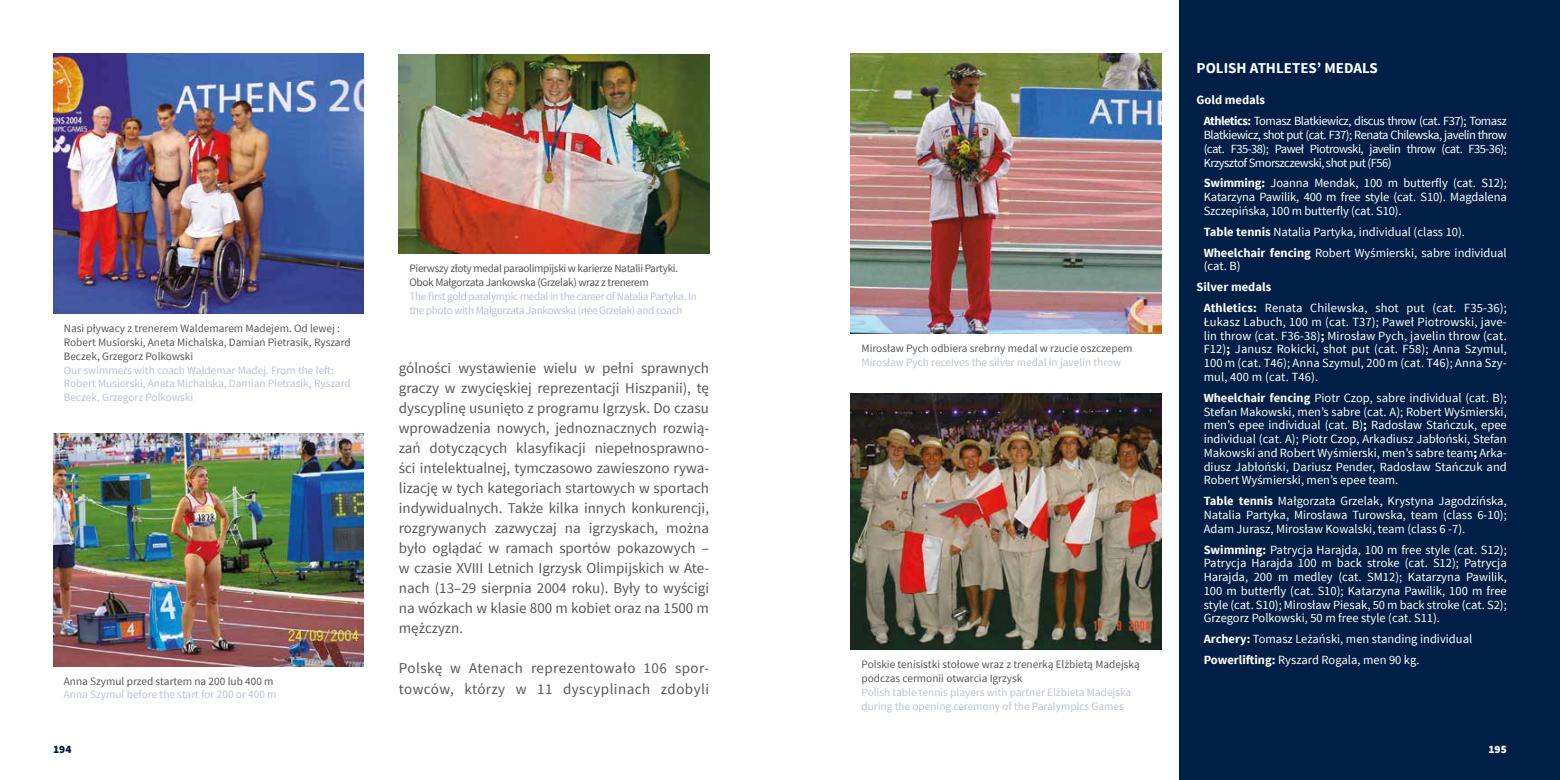
<style>
.page{position:relative;width:1560px;height:780px;background:#fff}
.page>*{position:absolute;margin:0;border:0;box-sizing:border-box;transform-origin:0 0}
.t1{font:15px/20px "Source Sans Pro";letter-spacing:.02em;color:#575756;text-align:justify}
.t2{font:700 15px "Source Sans Pro";color:#fff}
.t3{font:12.5px/13.8px "Source Sans Pro";color:#fff;text-align:justify}
.t4{font:12.5px/20.9px "Source Sans Pro";letter-spacing:-.04em;color:#fff}
.t5{font:11.25px/13.8px "Source Sans Pro";color:#bdc2d6}
.t6{font:11.25px/13.8px "Source Sans Pro";color:#575756}
.t7{font:11.25px/13.8px "Source Sans Pro";letter-spacing:-.03em;color:#bdc2d6}
.t8{font:11.25px/13.8px "Source Sans Pro";letter-spacing:-.03em;color:#575756}
.t9{font:900 11.25px "Source Sans Pro";color:#001f47}
.t10{font:900 11.25px "Source Sans Pro";color:#fff}
.s1{font-weight:700}
</style>
<div class="page">
<div style="left:1178px;top:0;width:381px;height:780px;background:#001f47"></div>
<img style="left:53px;top:53px;width:310px;height:260px">
<img style="left:850px;top:53px;width:310px;height:280px">
<img style="left:399px;top:54px;width:310px;height:199px">
<img style="left:850px;top:393px;width:310px;height:256px">
<img style="left:53px;top:433px;width:310px;height:233px">
<p class="t6" style="left:64px;top:322px;width:288px">Nasi pływacy z trenerem Waldemarem Madejem. Od lewej :<br>Robert Musiorski, Aneta Michalska, Damian Pietrasik, Ryszard<br>Beczek, Grzegorz Polkowski</p>
<p class="t5" style="left:64px;top:363px;width:288px">Our swimmers with coach Waldemar Madej. From the left:<br>Robert Musiorski, Aneta Michalska, Damian Pietrasik, Ryszard<br>Beczek, Grzegorz Polkowski</p>
<p class="t6" style="left:64px;top:674px;width:211px">Anna Szymul przed startem na 200 lub 400 m</p>
<p class="t5" style="left:64px;top:688px;width:214px">Anna Szymul before the start for 200 or 400 m</p>
<p class="t8" style="left:409px;top:262px;width:270px">Pierwszy złoty medal paraolimpijski w karierze Natalii Partyki.<br>Obok Małgorzata Jankowska (Grzelak) wraz z trenerem</p>
<p class="t7" style="left:409px;top:289px;width:289px">The first gold paralympic medal in the career of Natalia Partyka. In the photo with Małgorzata Jankowska (née Grzelak) and coach</p>
<p class="t6" style="left:861px;top:342px;width:272px">Mirosław Pych odbiera srebrny medal w rzucie oszczepem</p>
<p class="t5" style="left:861px;top:356px;width:261px">Mirosław Pych receives the silver medal in javelin throw</p>
<p class="t1" style="left:399px;top:358px;width:312px">gólności wystawienie wielu w pełni sprawnych graczy w zwycięskiej reprezentacji Hiszpanii), tę dyscyplinę usunięto z programu Igrzysk. Do czasu wprowadzenia nowych, jednoznacznych rozwią&shy;zań dotyczących klasyfikacji niepełnosprawno&shy;ści intelektualnej, tymczasowo zawieszono rywa&shy;lizację w tych kategoriach startowych w sportach indywidualnych. Także kilka innych konkurencji, rozgrywanych zazwyczaj na igrzyskach, można było oglądać w ramach sportów pokazowych – w czasie XVIII Letnich Igrzysk Olimpijskich w Ate&shy;nach (13–29 sierpnia 2004 roku). Były to wyścigi na wózkach w klasie 800 m kobiet oraz na 1500 m mężczyzn.</p>
<p class="t1" style="left:399px;top:658px;width:312px">Polskę w Atenach reprezentowało 106 spor&shy;towców, którzy w 11 dyscyplinach zdobyli</p>
<p class="t6" style="left:861px;top:658px;width:280px">Polskie tenisistki stołowe wraz z trenerką Elżbietą Madejską podczas cermonii otwarcia Igrzysk</p>
<p class="t5" style="left:861px;top:685px;width:271px">Polish table tennis players with partner Elżbieta Madejska during the opening ceremony of the Paralympics Games</p>
<p class="t2" style="left:1196px;top:59px;width:182px">POLISH ATHLETES’ MEDALS</p>
<p class="t4" style="left:1203px;top:90px;width:304px;text-indent:-7px"><span class="s1">Gold medals<br>Athletics:</span> Tomasz Blatkiewicz, discus throw (cat. F37); Tomasz</p>
<p class="t3" style="left:1203px;top:128px;width:304px">Blatkiewicz, shot put (cat. F37); Renata Chilewska, javelin throw (cat. F35-38); Paweł Piotrowski, javelin throw (cat. F35-36); Krzysztof Smorszczewski, shot put (F56)</p>
<p class="t3" style="left:1203px;top:177px;width:304px"><span class="s1">Swimming:</span> Joanna Mendak, 100 m butterfly (cat. S12); Katarzyna Pawilik, 400 m free style (cat. S10). Magdalena Szczepińska, 100 m butterfly (cat. S10).</p>
<p class="t3" style="left:1203px;top:221px;width:304px;line-height:20.9px"><span class="s1">Table tennis</span> Natalia Partyka, individual (class 10).<br><span class="s1">Wheelchair fencing</span> Robert Wyśmierski, sabre individual</p>
<p class="t3" style="left:1203px;top:259px;width:38px">(cat. B)</p>
<p class="t3" style="left:1203px;top:277px;width:304px;line-height:20.9px;text-indent:-7px"><span class="s1">Silver medals<br>Athletics:</span> Renata Chilewska, shot put (cat. F35-36);</p>
<p class="t3" style="left:1203px;top:315px;width:304px">Łukasz Labuch, 100 m (cat. T37); Paweł Piotrowski, jave&shy;lin throw (cat. F36-38)<span class="s1">;</span> Mirosław Pych, javelin throw (cat.<br>F12)<span class="s1">;</span> Janusz Rokicki, shot put (cat. F58); Anna Szymul, 100 m (cat. T46); Anna Szymul, 200 m (cat. T46); Anna Szy&shy;mul, 400 m (cat. T46).</p>
<p class="t3" style="left:1203px;top:391px;width:304px"><span class="s1">Wheelchair fencing</span> Piotr Czop, sabre individual (cat. B); Stefan Makowski, men’s sabre (cat. A); Robert Wyśmierski, men’s epee individual (cat. B)<span class="s1">;</span> Radosław Stańczuk, epee individual (cat. A); Piotr Czop, Arkadiusz Jabłoński, Stefan Makowski and Robert Wyśmierski, men’s sabre team<span class="s1">;</span> Arka&shy;diusz Jabłoński, Dariusz Pender, Radosław Stańczuk and Robert Wyśmierski, men’s epee team.</p>
<p class="t3" style="left:1203px;top:494px;width:304px"><span class="s1">Table tennis</span> Małgorzata Grzelak, Krystyna Jagodzińska, Natalia Partyka, Mirosława Turowska, team (class 6-10); Adam Jurasz, Mirosław Kowalski, team (class 6 -7).</p>
<p class="t3" style="left:1203px;top:542px;width:304px"><span class="s1">Swimming:</span> Patrycja Harajda, 100 m free style (cat. S12); Patrycja Harajda 100 m back stroke (cat. S12); Patrycja Harajda, 200 m medley (cat. SM12); Katarzyna Pawilik, 100 m butterfly (cat. S10); Katarzyna Pawilik, 100 m free style (cat. S10); Mirosław Piesak, 50 m back stroke (cat. S2); Grzegorz Polkowski, 50 m free style (cat. S11).</p>
<p class="t3" style="left:1203px;top:628px;width:270px;line-height:20.9px"><span class="s1">Archery:</span> Tomasz Leżański, men standing individual<br><span class="s1">Powerlifting:</span> Ryszard Rogala, men 90 kg.</p>
<p class="t9" style="left:53px;top:741px;width:20px">194</p>
<p class="t10" style="left:1488px;top:741px;width:20px">195</p>
</div>
